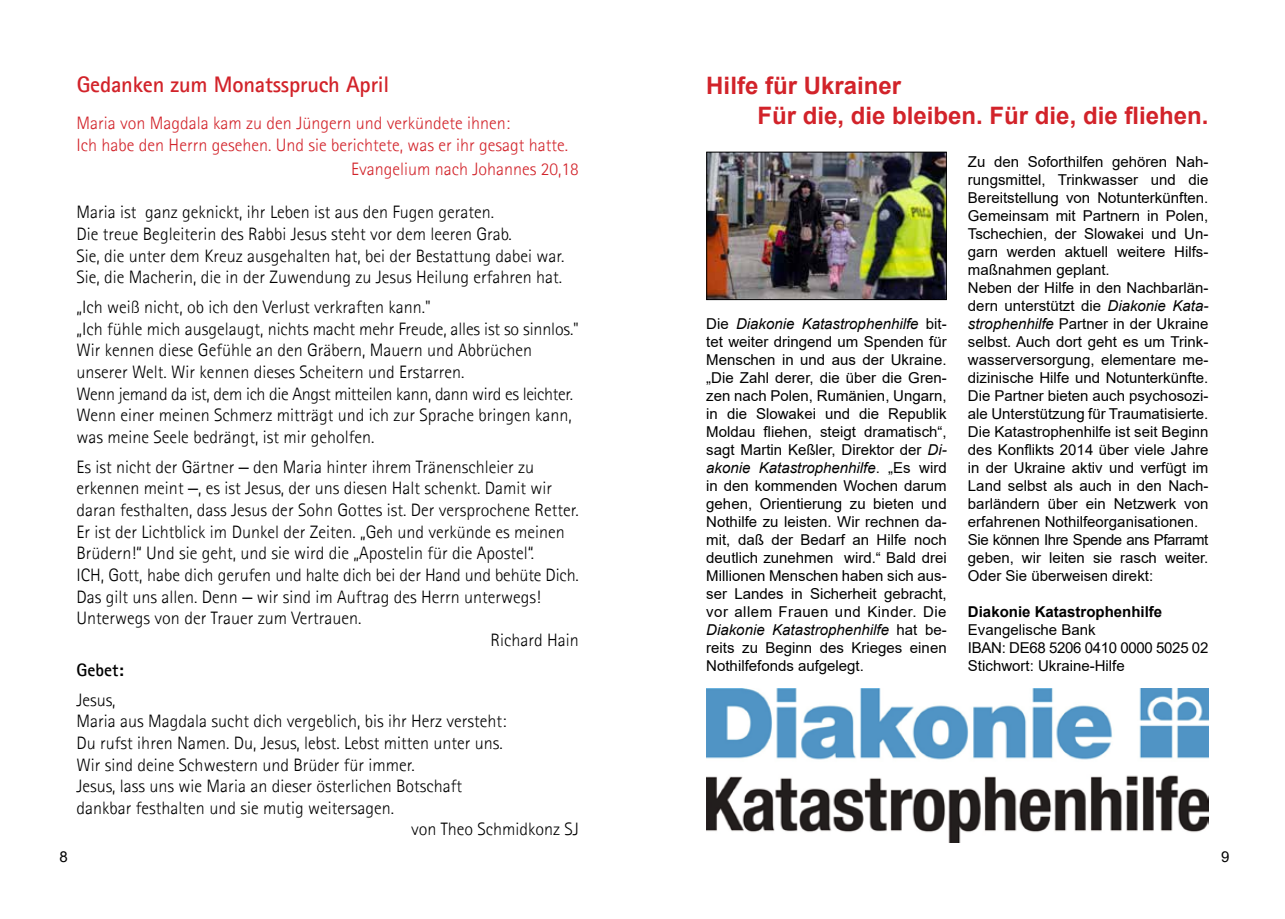
<style>
.page{position:relative;width:1285px;height:919px;background:#fff}
.page>*{position:absolute;margin:0;border:0;box-sizing:border-box;transform-origin:0 0}
.t1{font:700 24px "Arial";color:#d2232a}
.t2{font:700 22.5px "Agfa Rotis Sans Serif";letter-spacing:-.01em;color:#d2232a}
.t3{font:300 18px/21.6px "Agfa Rotis Sans Serif";color:#000}
.t4{font:300 18px/24px "Agfa Rotis Sans Serif";color:#d2232a}
.t5{font:700 18px "Agfa Rotis Sans Serif";color:#000}
.t6{font:15px/18px "Arial";color:#000}
.t7{font:700 15px "Arial";color:#000}
.s1{font-family:"Arial";font-weight:400}
.s2{font-style:italic}
</style>
<div class="page">
<img style="left:706px;top:688px;width:502px;height:154px">
<img style="left:708px;top:154px;width:236px;height:144px">
<div style="left:706px;top:152px;width:240px;height:148px;border:1px solid #000"></div>
<h2 class="t2" style="left:77px;top:70px;width:314px">Gedanken zum Monatsspruch April</h2>
<h1 class="t1" style="left:706px;top:69px;width:196px">Hilfe für Ukrainer</h1>
<p class="t4" style="left:77px;top:111px;width:435px">Maria von Magdala kam zu den Jüngern und verkündete ihnen:</p>
<h1 class="t1" style="left:757px;top:99px;width:452px">Für die, die bleiben. Für die, die fliehen.</h1>
<p class="t4" style="left:351px;top:133px;width:229px;text-indent:-274px">Ich habe den Herrn gesehen. Und sie berichtete, was er ihr gesagt hatte.<br>Evangelium nach Johannes 20,18</p>
<p class="t3" style="left:77px;top:201px;width:489px">Maria ist ganz geknickt, ihr Leben ist aus den Fugen geraten.<br>Die treue Begleiterin des Rabbi Jesus steht vor dem leeren Grab.<br>Sie, die unter dem Kreuz ausgehalten hat, bei der Bestattung dabei war.<br>Sie, die Macherin, die in der Zuwendung zu Jesus Heilung erfahren hat.</p>
<p class="t3" style="left:77px;top:296px;width:503px">„Ich weiß nicht, ob ich den Verlust verkraften kann."<br>„Ich fühle mich ausgelaugt, nichts macht mehr Freude, alles ist so sinnlos." Wir kennen diese Gefühle an den Gräbern, Mauern und Abbrüchen unserer Welt. Wir kennen dieses Scheitern und Erstarren.<br>Wenn jemand da ist, dem ich die Angst mitteilen kann, dann wird es leichter.<br>Wenn einer meinen Schmerz mitträgt und ich zur Sprache bringen kann, was meine Seele bedrängt, ist mir geholfen.</p>
<p class="t3" style="left:77px;top:456px;width:459px">Es ist nicht der Gärtner <span class="s1">–</span> den Maria hinter ihrem Tränenschleier zu</p>
<p class="t3" style="left:77px;top:477px;width:477px">erkennen meint <span class="s1">–</span>, es ist Jesus, der uns diesen Halt schenkt. Damit wir</p>
<p class="t3" style="left:77px;top:499px;width:503px">daran festhalten, dass Jesus der Sohn Gottes ist. Der versprochene Retter.</p>
<p class="t3" style="left:77px;top:520px;width:489px">Er ist der Lichtblick im Dunkel der Zeiten. „Geh und verkünde es meinen</p>
<p class="t3" style="left:77px;top:542px;width:459px">Brüdern!“ Und sie geht, und sie wird die „Apostelin für die Apostel“.</p>
<p class="t3" style="left:77px;top:564px;width:503px">ICH, Gott, habe dich gerufen und halte dich bei der Hand und behüte Dich.</p>
<p class="t3" style="left:77px;top:585px;width:466px">Das gilt uns allen. Denn <span class="s1">–</span> wir sind im Auftrag des Herrn unterwegs!</p>
<p class="t3" style="left:77px;top:607px;width:286px">Unterwegs von der Trauer zum Vertrauen.</p>
<p class="t3" style="left:490px;top:628px;width:90px">Richard Hain</p>
<p class="t5" style="left:77px;top:658px;width:49px">Gebet:</p>
<p class="t3" style="left:77px;top:689px;width:40px">Jesus,</p>
<p class="t3" style="left:77px;top:710px;width:431px">Maria aus Magdala sucht dich vergeblich, bis ihr Herz versteht:</p>
<p class="t3" style="left:77px;top:732px;width:428px">Du rufst ihren Namen. Du, Jesus, lebst. Lebst mitten unter uns.</p>
<p class="t3" style="left:77px;top:753px;width:340px">Wir sind deine Schwestern und Brüder für immer.</p>
<p class="t3" style="left:77px;top:775px;width:387px">Jesus, lass uns wie Maria an dieser österlichen Botschaft</p>
<p class="t3" style="left:77px;top:797px;width:319px">dankbar festhalten und sie mutig weitersagen.</p>
<p class="t3" style="left:411px;top:818px;width:169px">von Theo Schmidkonz SJ</p>
<p class="t6" style="left:967px;top:152px;width:242px">Zu den Soforthilfen gehören Nah&shy;rungsmittel, Trinkwasser und die Bereitstellung von Notunterkünften.<br>Gemeinsam mit Partnern in Polen, Tschechien, der Slowakei und Un&shy;garn werden aktuell weitere Hilfs&shy;maßnahmen geplant.<br>Neben der Hilfe in den Nachbarlän&shy;dern unterstützt die <span class="s2">Diakonie Kata&shy;strophenhilfe</span> Partner in der Ukraine selbst. Auch dort geht es um Trink&shy;wasserversorgung, elementare me&shy;dizinische Hilfe und Notunterkünfte.<br>Die Partner bieten auch psychosozi&shy;ale Unterstützung für Traumatisierte.<br>Die Katastrophenhilfe ist seit Beginn des Konflikts 2014 über viele Jahre in der Ukraine aktiv und verfügt im Land selbst als auch in den Nach&shy;barländern über ein Netzwerk von erfahrenen Nothilfeorganisationen.<br>Sie können Ihre Spende ans Pfarramt geben, wir leiten sie rasch weiter.<br>Oder Sie überweisen direkt:</p>
<p class="t7" style="left:967px;top:601px;width:196px">Diakonie Katastrophenhilfe</p>
<p class="t6" style="left:967px;top:620px;width:242px">Evangelische Bank<br>IBAN: DE68 5206 0410 0000 5025 02<br>Stichwort: Ukraine-Hilfe</p>
<p class="t6" style="left:706px;top:314px;width:242px;text-align:justify">Die <span class="s2">Diakonie Katastrophenhilfe</span> bit&shy;tet weiter dringend um Spenden für Menschen in und aus der Ukraine. „Die Zahl derer, die über die Gren&shy;zen nach Polen, Rumänien, Ungarn, in die Slowakei und die Republik Moldau fliehen, steigt dramatisch“, sagt Martin Keßler, Direktor der <span class="s2">Di&shy;akonie Katastrophenhilfe</span>. „Es wird in den kommenden Wochen darum gehen, Orientierung zu bieten und Nothilfe zu leisten. Wir rechnen da&shy;mit, daß der Bedarf an Hilfe noch deutlich zunehmen wird.“ Bald drei Millionen Menschen haben sich aus&shy;ser Landes in Sicherheit gebracht, vor allem Frauen und Kinder. Die <span class="s2">Diakonie Katastrophenhilfe</span> hat be&shy;reits zu Beginn des Krieges einen Nothilfefonds aufgelegt.</p>
<p class="t6" style="left:60px;top:847px;width:10px">8</p>
<p class="t6" style="left:1220px;top:847px;width:10px">9</p>
</div>
